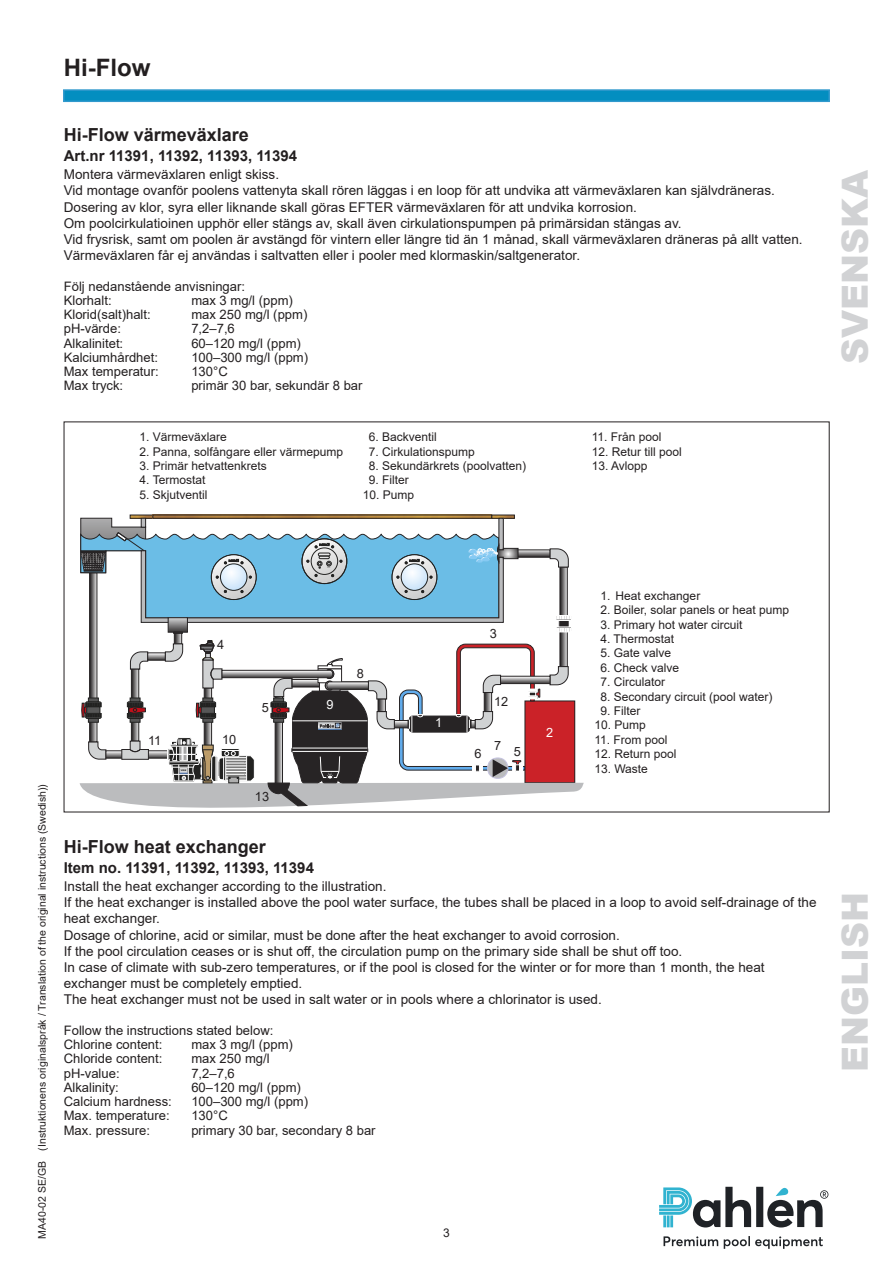
<style>
.page{position:relative;width:893px;height:1263px;background:#fff}
.page>*{position:absolute;margin:0;border:0;box-sizing:border-box;transform-origin:0 0}
.t1{font:900 36px "Arial";color:#d1d2d4}
.t2{font:700 24px "Arial";color:#231f20}
.Rubrik12{font:700 18px "Arial";color:#231f20}
.Rubrik_10{font:700 15px "Arial";color:#231f20}
.Brödtext{font:13.5px/16.2px "Arial";color:#231f20}
.Brödtext_mindre{font:13.05px "Arial";color:#231f20}
.Bildtext{font:12.75px "Arial";color:#231f20}
.Bildtext-2{font:12.75px "Arial";color:#fff}
.Bildtext-3{font:12px "Arial";color:#231f20}
.t3{font:10.5px "Arial";color:#231f20}
.t4{font:2.85px "Arial";color:#222221}
.t5{font:900 2.1px "Arial";color:#222221}
</style>
<div class="page">
<div style="left:63px;top:89px;width:767px;height:13px;background:#038ec0;border:2px solid #3199cd"></div>
<svg style="left:659px;top:1187px;width:169px;height:62px"></svg>
<svg style="left:80px;top:518px;width:504px;height:290px"></svg>
<h2 class="t2" style="left:64px;top:50px;width:88px">Hi-Flow</h2>
<p class="Rubrik12" style="left:64px;top:122px;width:187px">Hi-Flow värmeväxlare</p>
<p class="Rubrik_10" style="left:64px;top:145px;width:235px">Art.nr 11391, 11392, 11393, 11394</p>
<p class="Brödtext" style="left:64px;top:166px;width:217px">Montera värmeväxlaren enligt skiss.</p>
<p class="Brödtext" style="left:64px;top:182px;width:713px">Vid montage ovanför poolens vattenyta skall rören läggas i en loop för att undvika att värmeväxlaren kan självdräneras.</p>
<p class="Brödtext" style="left:64px;top:199px;width:575px">Dosering av klor, syra eller liknande skall göras EFTER värmeväxlaren för att undvika korrosion.</p>
<p class="Brödtext" style="left:64px;top:215px;width:619px">Om poolcirkulatioinen upphör eller stängs av, skall även cirkulationspumpen på primärsidan stängas av.</p>
<p class="Brödtext" style="left:64px;top:231px;width:740px">Vid frysrisk, samt om poolen är avstängd för vintern eller längre tid än 1 månad, skall värmeväxlaren dräneras på allt vatten.</p>
<p class="Brödtext" style="left:64px;top:247px;width:518px">Värmeväxlaren får ej användas i saltvatten eller i pooler med klormaskin/saltgenerator.</p>
<p class="Brödtext_mindre" style="left:64px;top:277px;width:183px">Följ nedanstående anvisningar:</p>
<p class="Brödtext_mindre" style="left:64px;top:291px;width:49px">Klorhalt:</p>
<p class="Brödtext_mindre" style="left:191px;top:291px;width:103px">max 3 mg/l (ppm)</p>
<p class="Brödtext_mindre" style="left:64px;top:305px;width:89px">Klorid(salt)halt:</p>
<p class="Brödtext_mindre" style="left:191px;top:305px;width:118px">max 250 mg/l (ppm)</p>
<p class="Brödtext_mindre" style="left:64px;top:320px;width:59px">pH-värde:</p>
<p class="Brödtext_mindre" style="left:191px;top:320px;width:45px">7,2–7,6</p>
<p class="Brödtext_mindre" style="left:64px;top:334px;width:61px">Alkalinitet:</p>
<p class="Brödtext_mindre" style="left:191px;top:334px;width:111px">60–120 mg/l (ppm)</p>
<p class="Brödtext_mindre" style="left:64px;top:348px;width:96px">Kalciumhårdhet:</p>
<p class="Brödtext_mindre" style="left:191px;top:348px;width:118px">100–300 mg/l (ppm)</p>
<p class="Brödtext_mindre" style="left:64px;top:362px;width:97px">Max temperatur:</p>
<p class="Brödtext_mindre" style="left:191px;top:362px;width:38px">130°C</p>
<p class="Brödtext_mindre" style="left:64px;top:377px;width:61px">Max tryck:</p>
<p class="Brödtext_mindre" style="left:191px;top:377px;width:173px">primär 30 bar, sekundär 8 bar</p>
<p class="Bildtext-3" style="left:140px;top:429px;width:89px">1. Värmeväxlare</p>
<p class="Bildtext-3" style="left:140px;top:443px;width:205px">2. Panna, solfångare eller värmepump</p>
<p class="Bildtext-3" style="left:140px;top:457px;width:129px">3. Primär hetvattenkrets</p>
<p class="Bildtext-3" style="left:140px;top:472px;width:67px">4. Termostat</p>
<p class="Bildtext-3" style="left:140px;top:486px;width:70px">5. Skjutventil</p>
<p class="Bildtext-3" style="left:592px;top:429px;width:71px">11. Från pool</p>
<p class="Bildtext-3" style="left:592px;top:443px;width:92px">12. Retur till pool</p>
<p class="Bildtext-3" style="left:592px;top:457px;width:57px">13. Avlopp</p>
<p class="Bildtext-3" style="left:369px;top:429px;width:70px">6. Backventil</p>
<p class="Bildtext-3" style="left:369px;top:443px;width:108px">7. Cirkulationspump</p>
<p class="Bildtext-3" style="left:369px;top:457px;width:159px">8. Sekundärkrets (poolvatten)</p>
<p class="Bildtext-3" style="left:369px;top:472px;width:42px">9. Filter</p>
<p class="Bildtext-3" style="left:363px;top:486px;width:53px">10. Pump</p>
<h1 class="t1" style="left:829px;top:364px;width:196px;rotate:-90deg">SVENSKA</h1>
<p class="t3" style="left:35px;top:1239px;width:456px;rotate:-90deg">MA40-02 SE/GB (Instruktionens originalspråk / Translation of the original instructions (Swedish))</p>
<p class="Bildtext" style="left:148px;top:731px;width:15px">11</p>
<p class="t5" style="left:181px;top:769px;width:7px">VISE</p>
<p class="Bildtext" style="left:217px;top:635px;width:9px">4</p>
<p class="Bildtext" style="left:222px;top:730px;width:16px">10</p>
<p class="Bildtext" style="left:262px;top:698px;width:9px">5</p>
<p class="Bildtext" style="left:255px;top:787px;width:16px">13</p>
<p class="t4" style="left:327px;top:565px;width:5px">+/-</p>
<p class="Bildtext-2" style="left:327px;top:696px;width:9px">9</p>
<p class="Bildtext" style="left:357px;top:664px;width:9px">8</p>
<p class="Bildtext-2" style="left:435px;top:714px;width:9px">1</p>
<p class="Bildtext" style="left:490px;top:625px;width:9px">3</p>
<p class="Bildtext" style="left:494px;top:693px;width:16px">12</p>
<p class="Bildtext" style="left:475px;top:744px;width:9px">6</p>
<p class="Bildtext" style="left:494px;top:737px;width:9px">7</p>
<p class="Bildtext" style="left:514px;top:743px;width:9px">5</p>
<p class="Bildtext-2" style="left:546px;top:723px;width:9px">2</p>
<p class="Bildtext-3" style="left:600px;top:587px;width:101px">1. Heat exchanger</p>
<p class="Bildtext-3" style="left:600px;top:602px;width:190px">2. Boiler, solar panels or heat pump</p>
<p class="Bildtext-3" style="left:600px;top:616px;width:144px">3. Primary hot water circuit</p>
<p class="Bildtext-3" style="left:600px;top:630px;width:75px">4. Thermostat</p>
<p class="Bildtext-3" style="left:600px;top:645px;width:72px">5. Gate valve</p>
<p class="Bildtext-3" style="left:600px;top:659px;width:80px">6. Check valve</p>
<p class="Bildtext-3" style="left:600px;top:674px;width:66px">7. Circulator</p>
<p class="Bildtext-3" style="left:600px;top:688px;width:174px">8. Secondary circuit (pool water)</p>
<p class="Bildtext-3" style="left:600px;top:702px;width:42px">9. Filter</p>
<p class="Bildtext-3" style="left:594px;top:717px;width:53px">10. Pump</p>
<p class="Bildtext-3" style="left:594px;top:731px;width:75px">11. From pool</p>
<p class="Bildtext-3" style="left:594px;top:746px;width:84px">12. Return pool</p>
<p class="Bildtext-3" style="left:594px;top:760px;width:55px">13. Waste</p>
<p class="Rubrik12" style="left:64px;top:833px;width:204px">Hi-Flow heat exchanger</p>
<p class="Rubrik_10" style="left:64px;top:857px;width:252px">Item no. 11391, 11392, 11393, 11394</p>
<p class="Brödtext" style="left:64px;top:878px;width:324px">Install the heat exchanger according to the illustration.</p>
<p class="Brödtext" style="left:64px;top:894px;width:754px">If the heat exchanger is installed above the pool water surface, the tubes shall be placed in a loop to avoid self-drainage of the heat exchanger.</p>
<p class="Brödtext" style="left:64px;top:927px;width:558px">Dosage of chlorine, acid or similar, must be done after the heat exchanger to avoid corrosion.</p>
<p class="Brödtext" style="left:64px;top:943px;width:620px">If the pool circulation ceases or is shut off, the circulation pump on the primary side shall be shut off too.</p>
<p class="Brödtext" style="left:64px;top:959px;width:702px">In case of climate with sub-zero temperatures, or if the pool is closed for the winter or for more than 1 month, the heat exchanger must be completely emptied.</p>
<p class="Brödtext" style="left:64px;top:991px;width:540px">The heat exchanger must not be used in salt water or in pools where a chlorinator is used.</p>
<p class="Brödtext_mindre" style="left:64px;top:1021px;width:211px">Follow the instructions stated below:</p>
<p class="Brödtext_mindre" style="left:64px;top:1035px;width:100px">Chlorine content:</p>
<p class="Brödtext_mindre" style="left:191px;top:1035px;width:103px">max 3 mg/l (ppm)</p>
<p class="Brödtext_mindre" style="left:64px;top:1050px;width:100px">Chloride content:</p>
<p class="Brödtext_mindre" style="left:191px;top:1050px;width:80px">max 250 mg/l</p>
<p class="Brödtext_mindre" style="left:64px;top:1064px;width:57px">pH-value:</p>
<p class="Brödtext_mindre" style="left:191px;top:1064px;width:45px">7,2–7,6</p>
<p class="Brödtext_mindre" style="left:64px;top:1078px;width:57px">Alkalinity:</p>
<p class="Brödtext_mindre" style="left:191px;top:1078px;width:111px">60–120 mg/l (ppm)</p>
<p class="Brödtext_mindre" style="left:64px;top:1092px;width:110px">Calcium hardness:</p>
<p class="Brödtext_mindre" style="left:191px;top:1092px;width:118px">100–300 mg/l (ppm)</p>
<p class="Brödtext_mindre" style="left:64px;top:1107px;width:107px">Max. temperature:</p>
<p class="Brödtext_mindre" style="left:191px;top:1107px;width:38px">130°C</p>
<p class="Brödtext_mindre" style="left:64px;top:1121px;width:88px">Max. pressure:</p>
<p class="Brödtext_mindre" style="left:191px;top:1121px;width:186px">primary 30 bar, secondary 8 bar</p>
<p class="Bildtext-3" style="left:443px;top:1224px;width:8px">3</p>
<h1 class="t1" style="left:829px;top:1071px;width:181px;rotate:-90deg">ENGLISH</h1>
</div>
